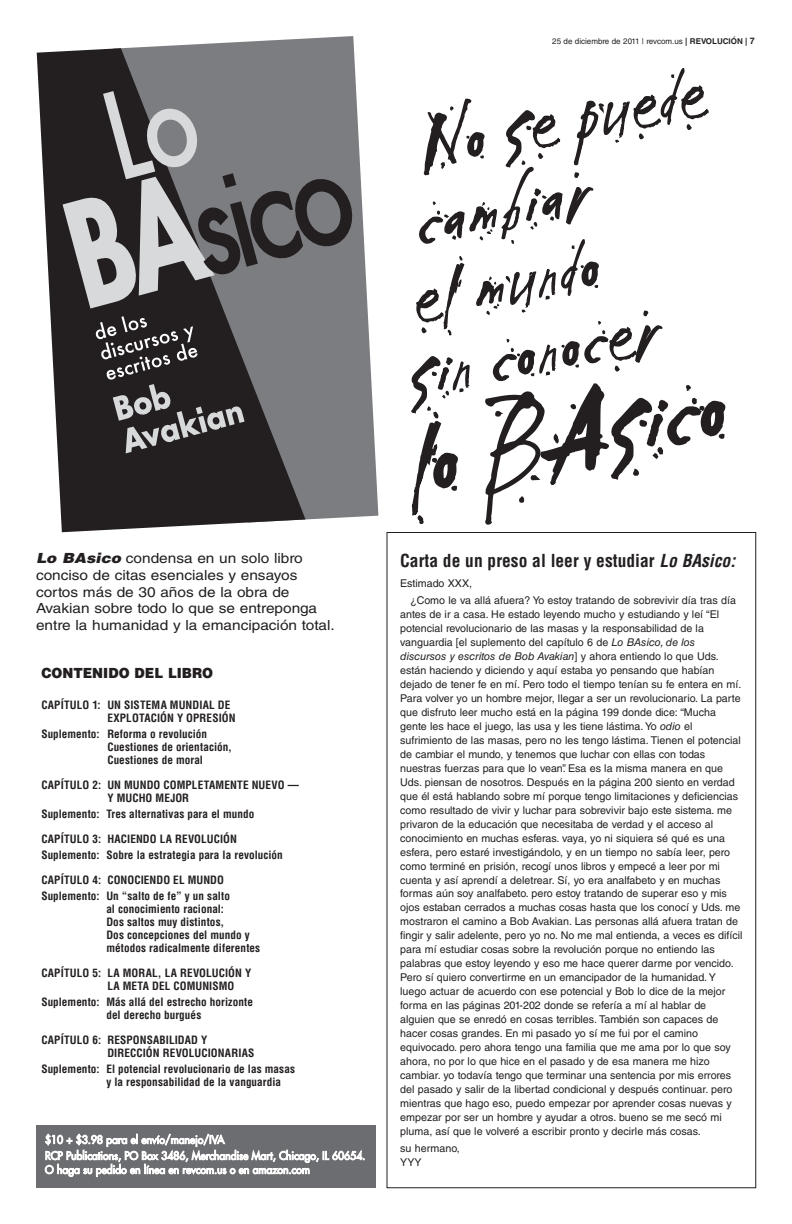
<style>
.page{position:relative;width:792px;height:1224px;background:#fff}
.page>*{position:absolute;margin:0;border:0;box-sizing:border-box;transform-origin:0 0}
.t1{font:100.5px "Smack Let Plain";color:#231f20}
.t2{font:71.1px "Smack Let Plain";color:#231f20}
.t3{font:700 condensed 17.5px "Helvetica LT Std";color:#231f20}
.t4{font:14px/16.8px "Helvetica LT Std";color:#231f20;scale:1.1 1}
.t5{font:900 14px "Helvetica LT Std";color:#231f20;scale:.94 1}
.t6{font:700 condensed 11.2px/13px "Helvetica LT Std";letter-spacing:.005em;color:#231f20}
.t7{font:10.7px/14px "Helvetica LT Std";color:#231f20}
.t8{font:8px "Helvetica LT Std";color:#231f20}
.s1{font-weight:900;font-style:italic}
.s2{font-weight:700}
.s3{font-weight:700;font-size:9px}
.s4{font-style:italic}
</style>
<div class="page">
<svg style="left:127px;top:36px;width:248px;height:484px;fill:#7b7d80"></svg>
<svg style="left:37px;top:48px;width:269px;height:484px;background:#595759"></svg>
<svg style="left:96px;top:316px;width:149px;height:137px;background:#444142"></svg>
<svg style="left:61px;top:89px;width:293px;height:221px;background:#6d6c6f"></svg>
<div style="left:36px;top:1126px;width:340px;height:62px;background:#6c6d70"></div>
<svg style="left:45px;top:1134px;width:319px;height:43px"></svg>
<svg style="left:375px;top:68px;width:358px;height:466px"></svg>
<h3 class="t4" style="left:36px;top:550px;width:273px"><span class="s1">Lo BAsico</span> condensa en un solo libro conciso de citas esenciales y ensayos cortos más de 30 años de la obra de Avakian sobre todo lo que se entreponga entre la humanidad y la emancipación total.</h3>
<h3 class="t5" style="left:41px;top:664px;width:184px">CONTENIDO DEL LIBRO</h3>
<p class="t6" style="left:107px;top:698px;width:130px;text-indent:-66px">CAPÍTULO 1: UN SISTEMA MUNDIAL DE<br>EXPLOTACIÓN Y OPRESIÓN</p>
<p class="t6" style="left:107px;top:727px;width:126px;text-indent:-66px">Suplemento: Reforma o revolución<br>Cuestiones de orientación,<br>Cuestiones de moral</p>
<p class="t6" style="left:107px;top:778px;width:193px;text-indent:-66px">CAPÍTULO 2: UN MUNDO COMPLETAMENTE NUEVO —<br>Y MUCHO MEJOR</p>
<p class="t6" style="left:41px;top:807px;width:214px">Suplemento: Tres alternativas para el mundo</p>
<p class="t6" style="left:41px;top:831px;width:243px;line-height:16px">CAPÍTULO 3: HACIENDO LA REVOLUCIÓN<br>Suplemento: Sobre la estrategia para la revolución</p>
<p class="t6" style="left:41px;top:872px;width:190px;line-height:16px">CAPÍTULO 4: CONOCIENDO EL MUNDO<br>Suplemento: Un “salto de fe” y un salto</p>
<p class="t6" style="left:106px;top:902px;width:155px">al conocimiento racional:<br>Dos saltos muy distintos,<br>Dos concepciones del mundo y métodos radicalmente diferentes</p>
<p class="t6" style="left:107px;top:966px;width:145px;text-indent:-66px">CAPÍTULO 5: LA MORAL, LA REVOLUCIÓN Y<br>LA META DEL COMUNISMO</p>
<p class="t6" style="left:106px;top:995px;width:148px;text-indent:-65px">Suplemento: Más allá del estrecho horizonte del derecho burgués</p>
<p class="t6" style="left:107px;top:1033px;width:149px;text-indent:-66px">CAPÍTULO 6: RESPONSABILIDAD Y<br>DIRECCIÓN REVOLUCIONARIAS</p>
<p class="t6" style="left:106px;top:1062px;width:190px;text-indent:-65px">Suplemento: El potencial revolucionario de las masas y la responsabilidad de la vanguardia</p>
<p class="t8" style="left:552px;top:37px;width:204px">25 de diciembre de 2011 | revcom.us <span class="s2">| REVOLUCIóN |</span> <span class="s3">7</span></p>
<h2 class="t2" style="left:408px;top:105px;width:296px;rotate:-11deg">No se puede</h2>
<h2 class="t2" style="left:407px;top:181px;width:178px;rotate:-11deg">cambiar</h2>
<h2 class="t2" style="left:404px;top:257px;width:193px;rotate:-11deg">el mundo</h2>
<h2 class="t2" style="left:400px;top:334px;width:255px;rotate:-11deg">sin conocer</h2>
<h1 class="t1" style="left:396px;top:405px;width:326px;rotate:-11deg">lo BAsico</h1>
<h3 class="t3" style="left:400px;top:549px;width:336px">Carta de un preso al leer y estudiar <span class="s4">Lo BAsico:</span></h3>
<p class="t7" style="left:410px;top:574px;width:327px;line-height:17px;text-indent:-10px">Estimado XXX,<br>¿Como le va allá afuera? Yo estoy tratando de sobrevivir día tras día</p>
<p class="t7" style="left:400px;top:607px;width:344px">antes de ir a casa. He estado leyendo mucho y estudiando y leí “El potencial revolucionario de las masas y la responsabilidad de la vanguardia [el suplemento del capítulo 6 de <span class="s4">Lo BAsico, de los discursos y escritos de Bob Avakian</span>] y ahora entiendo lo que Uds. están haciendo y diciendo y aquí estaba yo pensando que habían dejado de tener fe en mí. Pero todo el tiempo tenían su fe entera en mí.<br>Para volver yo un hombre mejor, llegar a ser un revolucionario. La parte que disfruto leer mucho está en la página 199 donde dice: “Mucha gente les hace el juego, las usa y les tiene lástima. Yo <span class="s4">odio</span> el sufrimiento de las masas, pero no les tengo lástima. Tienen el potencial de cambiar el mundo, y tenemos que luchar con ellas con todas nuestras fuerzas para que lo vean”. Esa es la misma manera en que Uds. piensan de nosotros. Después en la página 200 siento en verdad que él está hablando sobre mí porque tengo limitaciones y deficiencias como resultado de vivir y luchar para sobrevivir bajo este sistema. me privaron de la educación que necesitaba de verdad y el acceso al conocimiento en muchas esferas. vaya, yo ni siquiera sé qué es una esfera, pero estaré investigándolo, y en un tiempo no sabía leer, pero como terminé en prisión, recogí unos libros y empecé a leer por mi cuenta y así aprendí a deletrear. Sí, yo era analfabeto y en muchas formas aún soy analfabeto. pero estoy tratando de superar eso y mis ojos estaban cerrados a muchas cosas hasta que los conocí y Uds. me mostraron el camino a Bob Avakian. Las personas allá afuera tratan de fingir y salir adelente, pero yo no. No me mal entienda, a veces es difícil para mí estudiar cosas sobre la revolución porque no entiendo las palabras que estoy leyendo y eso me hace querer darme por vencido.<br>Pero sí quiero convertirme en un emancipador de la humanidad. Y luego actuar de acuerdo con ese potencial y Bob lo dice de la mejor forma en las páginas 201-202 donde se refería a mí al hablar de alguien que se enredó en cosas terribles. También son capaces de hacer cosas grandes. En mi pasado yo sí me fui por el camino equivocado. pero ahora tengo una familia que me ama por lo que soy ahora, no por lo que hice en el pasado y de esa manera me hizo cambiar. yo todavía tengo que terminar una sentencia por mis errores del pasado y salir de la libertad condicional y después continuar. pero mientras que hago eso, puedo empezar por aprender cosas nuevas y empezar por ser un hombre y ayudar a otros. bueno se me secó mi pluma, así que le volveré a escribir pronto y decirle más cosas.</p>
<p class="t7" style="left:400px;top:1142px;width:61px">su hermano,<br>YYY</p>
</div>
